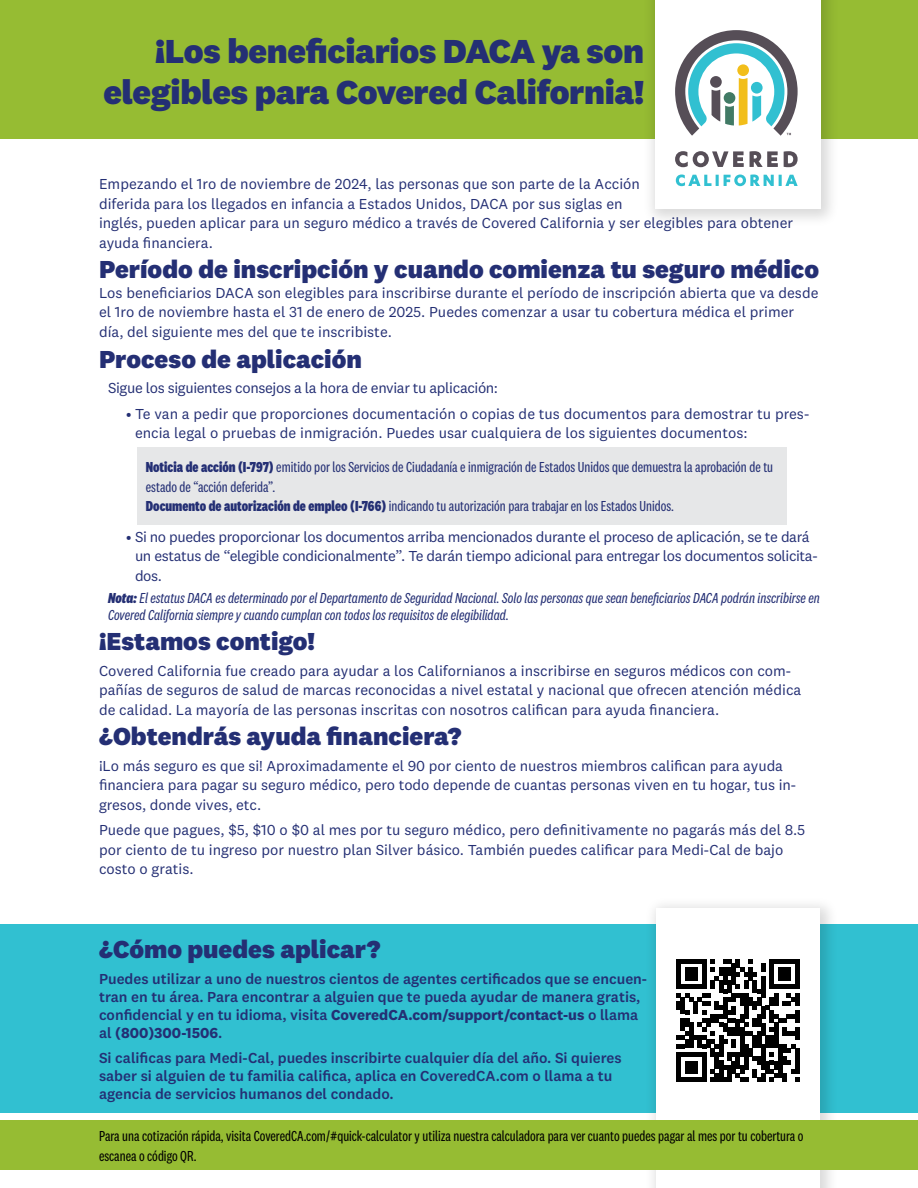
<style>
.page{position:relative;width:918px;height:1188px;background:#fff}
.page>*{position:absolute;margin:0;border:0;box-sizing:border-box;transform-origin:0 0}
.t1{font:800 34.5px/41.4px "National 2";letter-spacing:-.01em;color:#242f74;text-align:right}
.t2{font:800 25.5px "National 2";color:#242f74}
.t3{font:15px/19.5px "National 2";color:#242f74}
.t4{font:500 15px/18px "National 2";color:#242f74}
.t5{font:15px/19.5px "National 2";letter-spacing:-.025em;color:#242f74}
.t6{font:15px/19.5px "National 2 Condensed";color:#242f74}
.t7{font:italic 15px/16.5px "National 2 Condensed";color:#242f74}
.t8{font:15px/19.5px "National 2 Condensed";color:#000}
.s1{font-weight:800}
.s2{font-weight:700}
</style>
<div class="page">
<div style="left:0;top:0;width:918px;height:139px;background:#96bc33"></div>
<div style="left:0;top:924px;width:918px;height:189px;background:#31c0d1"></div>
<div style="left:644px;top:896px;width:195px;height:292px;background:#000;opacity:.15"></div>
<div style="left:656px;top:908px;width:164px;height:280px;background:#fff"></div>
<div style="left:642px;top:0;width:197px;height:228px;background:#000;opacity:.15"></div>
<div style="left:655px;top:0;width:165px;height:209px;background:#fff"></div>
<svg style="left:677px;top:959px;width:122px;height:123px"></svg>
<div style="left:0;top:1120px;width:918px;height:50px;background:#96bc33"></div>
<svg style="left:676px;top:175px;width:122px;height:11px"></svg>
<svg style="left:675px;top:151px;width:69px;height:16px"></svg>
<svg style="left:750px;top:151px;width:28px;height:16px"></svg>
<svg style="left:784px;top:151px;width:14px;height:16px"></svg>
<svg style="left:675px;top:30px;width:123px;height:106px"></svg>
<div style="left:137px;top:447px;width:650px;height:78px;background:#e6e7e8"></div>
<h1 class="t1" style="left:103px;top:30px;width:542px">¡Los beneficiarios DACA ya son elegibles para Covered California!</h1>
<p class="t3" style="left:99px;top:174px;width:696px">Empezando el 1ro de noviembre de 2024, las personas que son parte de la Acción<br>diferida para los llegados en infancia a Estados Unidos, DACA por sus siglas en<br>inglés, pueden aplicar para un seguro médico a través de Covered California y ser elegibles para obtener ayuda financiera.</p>
<h2 class="t2" style="left:99px;top:254px;width:722px">Período de inscripción y cuando comienza tu seguro médico</h2>
<p class="t3" style="left:99px;top:283px;width:721px">Los beneficiarios DACA son elegibles para inscribirse durante el período de inscripción abierta que va desde el 1ro de noviembre hasta el 31 de enero de 2025. Puedes comenzar a usar tu cobertura médica el primer día, del siguiente mes del que te inscribiste.</p>
<h2 class="t2" style="left:99px;top:343px;width:265px">Proceso de aplicación</h2>
<p class="t5" style="left:108px;top:378px;width:392px">Sigue los siguientes consejos a la hora de enviar tu aplicación:</p>
<p class="t3" style="left:135px;top:404px;width:676px;text-indent:-9px">• Te van a pedir que proporciones documentación o copias de tus documentos para demostrar tu pres&shy;encia legal o pruebas de inmigración. Puedes usar cualquiera de los siguientes documentos:</p>
<p class="t6" style="left:146px;top:457px;width:629px"><span class="s1">Noticia de acción (I-797)</span> emitido por los Servicios de Ciudadanía e inmigración de Estados Unidos que demuestra la aprobación de tu estado de “acción deferida”.<br><span class="s1">Documento de autorización de empleo (I-766)</span> indicando tu autorización para trabajar en los Estados Unidos.</p>
<p class="t5" style="left:135px;top:527px;width:684px;text-indent:-9px">• Si no puedes proporcionar los documentos arriba mencionados durante el proceso de aplicación, se te dará un estatus de “elegible condicionalmente”. Te darán tiempo adicional para entregar los documentos solicita&shy;dos.</p>
<p class="t7" style="left:108px;top:590px;width:713px"><span class="s1">Nota:</span> El estatus DACA es determinado por el Departamento de Seguridad Nacional. Solo las personas que sean beneficiarios DACA podrán inscribirse en<br>Covered California siempre y cuando cumplan con todos los requisitos de elegibilidad.</p>
<h2 class="t2" style="left:99px;top:625px;width:218px">¡Estamos contigo!</h2>
<p class="t3" style="left:99px;top:661px;width:704px">Covered California fue creado para ayudar a los Californianos a inscribirse en seguros médicos con com&shy;pañías de seguros de salud de marcas reconocidas a nivel estatal y nacional que ofrecen atención médica de calidad. La mayoría de las personas inscritas con nosotros califican para ayuda financiera.</p>
<h2 class="t2" style="left:99px;top:721px;width:364px">¿Obtendrás ayuda financiera?</h2>
<p class="t3" style="left:99px;top:756px;width:699px">¡Lo más seguro es que si! Aproximadamente el 90 por ciento de nuestros miembros califican para ayuda financiera para pagar su seguro médico, pero todo depende de cuantas personas viven en tu hogar, tus in&shy;gresos, donde vives, etc.</p>
<p class="t3" style="left:99px;top:820px;width:708px">Puede que pagues, $5, $10 o $0 al mes por tu seguro médico, pero definitivamente no pagarás más del 8.5 por ciento de tu ingreso por nuestro plan Silver básico. También puedes calificar para Medi-Cal de bajo costo o gratis.</p>
<h2 class="t2" style="left:99px;top:934px;width:283px">¿Cómo puedes aplicar?</h2>
<p class="t4" style="left:99px;top:970px;width:550px">Puedes utilizar a uno de nuestros cientos de agentes certificados que se encuen&shy;tran en tu área. Para encontrar a alguien que te pueda ayudar de manera gratis, confidencial y en tu idioma, visita <span class="s2">CoveredCA.com/support/contact-us</span> o llama al <span class="s2">(800)300-1506</span>.</p>
<p class="t4" style="left:99px;top:1049px;width:524px">Si calificas para Medi-Cal, puedes inscribirte cualquier día del año. Si quieres saber si alguien de tu familia califica, aplica en CoveredCA.com o llama a tu agencia de servicios humanos del condado.</p>
<p class="t8" style="left:99px;top:1126px;width:706px">Para una cotización rápida, visita CoveredCA.com/#quick-calculator y utiliza nuestra calculadora para ver cuanto puedes pagar al mes por tu cobertura o escanea o código QR.</p>
</div>
